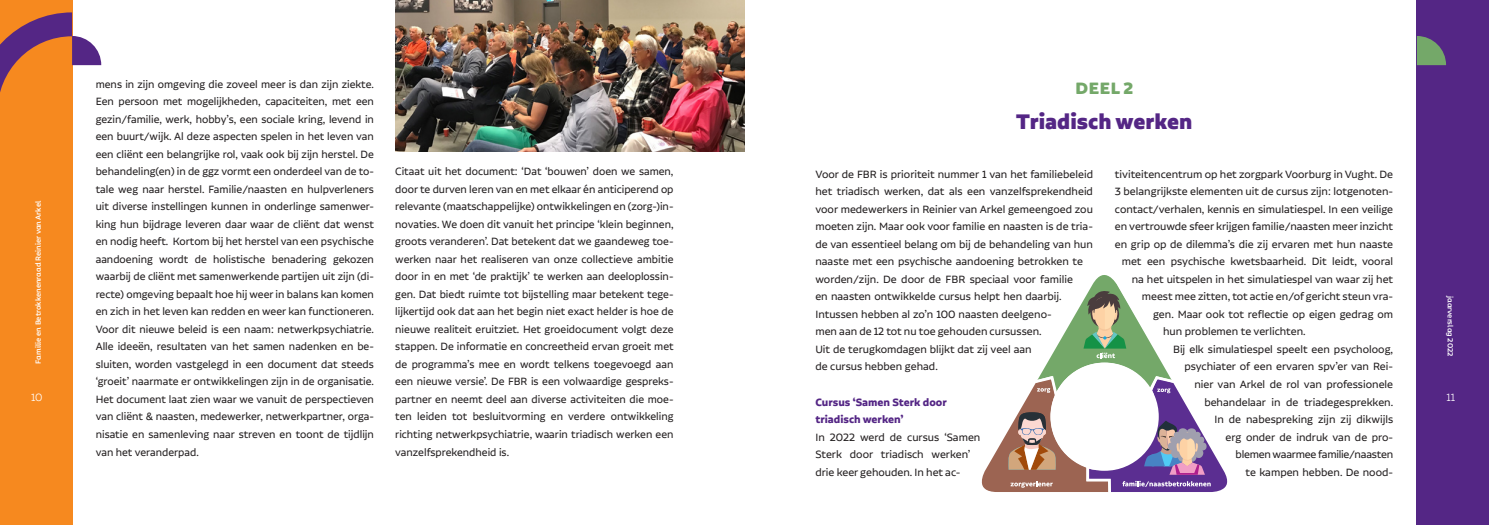
<style>
.page{position:relative;width:1489px;height:525px;background:#fff}
.page>*{position:absolute;margin:0;border:0;box-sizing:border-box;transform-origin:0 0}
.t1{font:900 25px "Alvar Essential";color:#542685}
.t2{font:900 17.5px "Brocha";color:#74a869}
.t3{font:12.5px/17.5px "Alvar Essential";color:#231f20;text-align:justify}
.t4{font:700 12.5px "Alvar Essential";color:#542685}
.t5{font:300 12.5px "Alvar Pro";color:#fff}
.t6{font:300 12.5px "Alvar Essential";color:#fff}
.t7{font:500 8.75px "Alvar Essential Alt";color:#fff}
</style>
<div class="page">
<div style="left:1416px;top:0;width:72px;height:524px;background:#542685"></div>
<div style="left:0;top:0;width:72px;height:524px;background:#f6891f"></div>
<svg style="left:0;top:12px;width:101px;height:100px"></svg>
<svg style="left:1416px;top:36px;width:29px;height:29px"></svg>
<img style="left:395px;top:0;width:349px;height:152px">
<svg style="left:981px;top:275px;width:247px;height:217px"></svg>
<div style="left:1050px;top:362px;width:108px;height:108px;background:#fff;border-radius:50%"></div>
<p class="t7" style="left:33px;top:363px;width:164px;rotate:-90deg">Familie en Betrokkenenraad Reinier van Arkel</p>
<p class="t6" style="left:31px;top:391px;width:13px">10</p>
<p class="t3" style="left:96px;top:75px;width:280px">mens in zijn omgeving die zoveel meer is dan zijn ziekte.<br>Een persoon met mogelijkheden, capaciteiten, met een gezin/familie, werk, hobby’s, een sociale kring, levend in een buurt/wijk. Al deze aspecten spelen in het leven van een cliënt een belangrijke rol, vaak ook bij zijn herstel. De behandeling(en) in de ggz vormt een onderdeel van de to&shy;tale weg naar herstel. Familie/naasten en hulpverleners uit diverse instellingen kunnen in onderlinge samenwer&shy;king hun bijdrage leveren daar waar de cliënt dat wenst en nodig heeft. Kortom bij het herstel van een psychische aandoening wordt de holistische benadering gekozen waarbij de cliënt met samenwerkende partijen uit zijn (di&shy;recte) omgeving bepaalt hoe hij weer in balans kan komen en zich in het leven kan redden en weer kan functioneren.<br>Voor dit nieuwe beleid is een naam: netwerkpsychiatrie.<br>Alle ideeën, resultaten van het samen nadenken en be&shy;sluiten, worden vastgelegd in een document dat steeds ‘groeit’ naarmate er ontwikkelingen zijn in de organisatie.<br>Het document laat zien waar we vanuit de perspectieven van cliënt &amp; naasten, medewerker, netwerkpartner, orga&shy;nisatie en samenleving naar streven en toont de tijdlijn van het veranderpad.</p>
<p class="t3" style="left:395px;top:162px;width:280px">Citaat uit het document: ‘Dat ‘bouwen’ doen we samen, door te durven leren van en met elkaar én anticiperend op relevante (maatschappelijke) ontwikkelingen en (zorg-)in&shy;novaties. We doen dit vanuit het principe ‘klein beginnen, groots veranderen’. Dat betekent dat we gaandeweg toe&shy;werken naar het realiseren van onze collectieve ambitie door in en met ‘de praktijk’ te werken aan deeloplossin&shy;gen. Dat biedt ruimte tot bijstelling maar betekent tege&shy;lijkertijd ook dat aan het begin niet exact helder is hoe de nieuwe realiteit eruitziet. Het groeidocument volgt deze stappen. De informatie en concreetheid ervan groeit met de programma’s mee en wordt telkens toegevoegd aan een nieuwe versie’. De FBR is een volwaardige gespreks&shy;partner en neemt deel aan diverse activiteiten die moe&shy;ten leiden tot besluitvorming en verdere ontwikkeling richting netwerkpsychiatrie, waarin triadisch werken een vanzelfsprekendheid is.</p>
<p class="t2" style="left:1075px;top:78px;width:60px">DEEL 2</p>
<p class="t1" style="left:1016px;top:107px;width:178px">Triadisch werken</p>
<p class="t3" style="left:815px;top:165px;width:279px;text-align:left">Voor de FBR is prioriteit nummer 1 van het familiebeleid het triadisch werken, dat als een vanzelfsprekendheid voor medewerkers in Reinier van Arkel gemeengoed zou moeten zijn. Maar ook voor familie en naasten is de tria&shy;de van essentieel belang om bij de behandeling van hun naaste met een psychische aandoening betrokken te worden/zijn. De door de FBR speciaal voor familie<br>en naasten ontwikkelde cursus helpt hen daarbij.<br>Intussen hebben al zo’n 100 naasten deelgeno-<br>men aan de 12 tot nu toe gehouden cursussen.<br>Uit de terugkomdagen blijkt dat zij veel aan<br>de cursus hebben gehad.</p>
<p class="t4" style="left:815px;top:394px;width:133px">Cursus ‘Samen Sterk door</p>
<p class="t4" style="left:815px;top:412px;width:90px">triadisch werken’</p>
<p class="t3" style="left:815px;top:427px;width:166px;text-align:left">In 2022 werd de cursus ‘Samen<br>Sterk door triadisch werken’ drie keer gehouden. In het ac-</p>
<p class="t3" style="left:1114px;top:165px;width:280px">tiviteitencentrum op het zorgpark Voorburg in Vught. De</p>
<p class="t3" style="left:1114px;top:182px;width:280px">3 belangrijkste elementen uit de cursus zijn: lotgenoten-</p>
<p class="t3" style="left:1114px;top:200px;width:280px">contact/verhalen, kennis en simulatiespel. In een veilige</p>
<p class="t3" style="left:1114px;top:217px;width:280px">en vertrouwde sfeer krijgen familie/naasten meer inzicht</p>
<p class="t3" style="left:1114px;top:235px;width:280px">en grip op de dilemma’s die zij ervaren met hun naaste</p>
<p class="t3" style="left:1121px;top:252px;width:273px">met een psychische kwetsbaarheid. Dit leidt, vooral</p>
<p class="t3" style="left:1131px;top:270px;width:263px">na het uitspelen in het simulatiespel van waar zij het</p>
<p class="t3" style="left:1141px;top:287px;width:253px">meest mee zitten, tot actie en/of gericht steun vra-</p>
<p class="t3" style="left:1152px;top:305px;width:241px">gen. Maar ook tot reflectie op eigen gedrag om</p>
<p class="t3" style="left:1162px;top:322px;width:144px">hun problemen te verlichten.</p>
<p class="t3" style="left:1172px;top:340px;width:221px;text-align:right">Bij elk simulatiespel speelt een psycholoog, psychiater of een ervaren spv’er van Rei&shy;nier van Arkel de rol van professionele behandelaar in de triadegesprekken.<br>In de nabespreking zijn zij dikwijls<br>erg onder de indruk van de pro-<br>blemen waarmee familie/naasten<br>te kampen hebben. De nood-</p>
<p class="t7" style="left:1454px;top:296px;width:62px;rotate:90deg">jaarverslag 2022</p>
<p class="t5" style="left:1446px;top:391px;width:10px">11</p>
</div>
